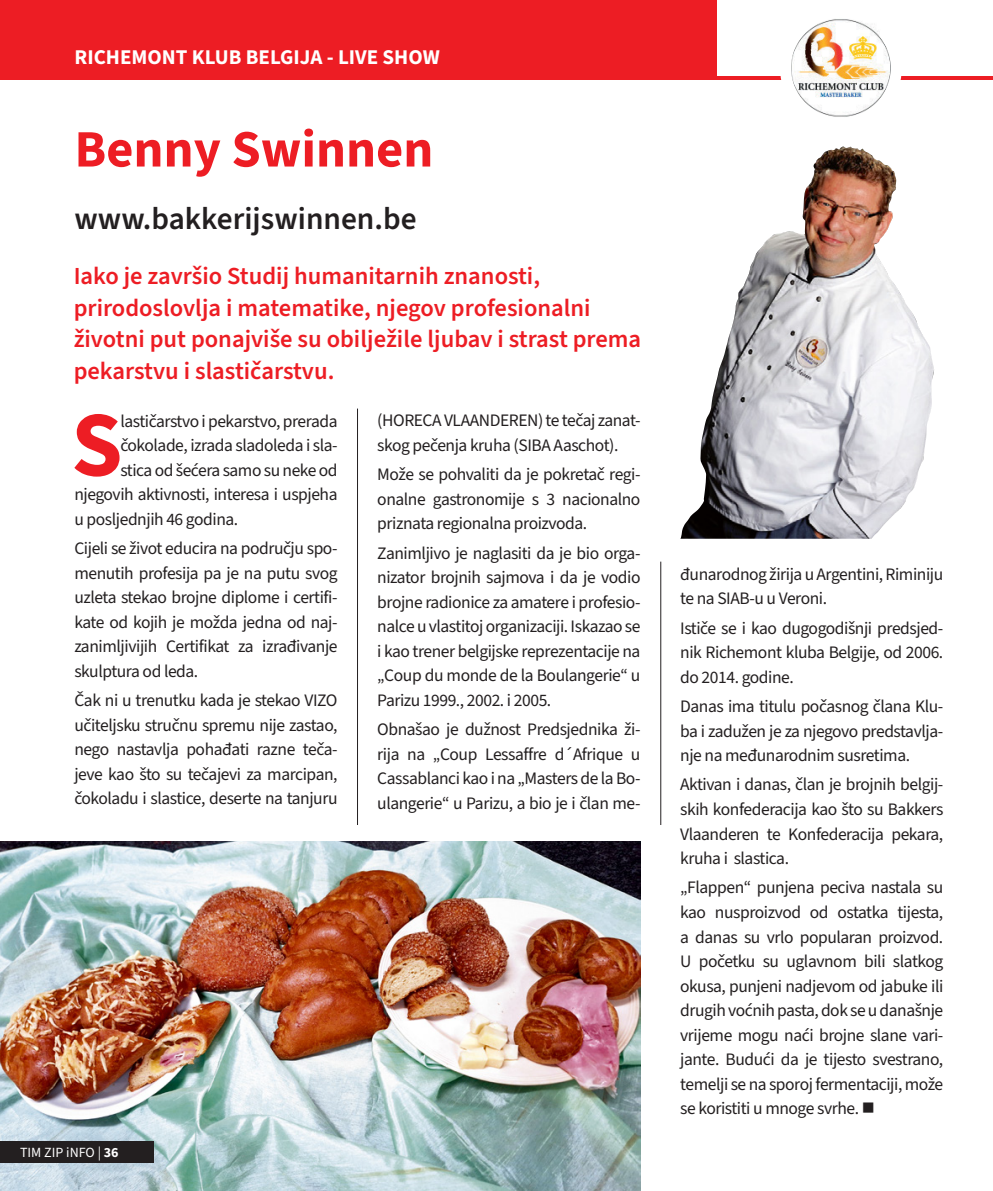
<style>
.page{position:relative;width:993px;height:1191px;background:#fff}
.page>*{position:absolute;margin:0;border:0;box-sizing:border-box;transform-origin:0 0}
.t1{font:700 92.58px "Source Sans 3";color:#ed1d24}
.t2{font:700 52.5px "Source Sans 3";color:#ed1d24}
.t3{font:600 31.32px "Source Sans 3";color:#231f20}
.t4{font:600 24.5px/31.5px "Source Sans 3";color:#ed1d24}
.t5{font:700 21px "Source Sans 3";color:#fff}
.t6{font:17.5px/24.5px "Source Sans 3";letter-spacing:-.025em;color:#231f20;text-align:justify}
.t7{font:14px "Source Sans 3";color:#fff}
.s1{font-weight:700}
</style>
<div class="page">
<img style="left:680px;top:147px;width:253px;height:392px">
<hr style="left:704px;top:76px;width:288px;height:3px;background:#ed1d24">
<div style="left:0;top:0;width:716px;height:79px;background:#ed1d24"></div>
<hr style="left:992px;top:0;width:1px;height:79px;background:#ed1d24">
<div style="left:779px;top:8px;width:122px;height:121px;background:#fff;border-radius:50%"></div>
<img style="left:791px;top:19px;width:99px;height:98px">
<img style="left:0;top:841px;width:640px;height:350px">
<div style="left:0;top:1140px;width:153px;height:22px;background:#231f20"></div>
<hr style="left:357px;top:408px;width:1px;height:417px;background:#231f20">
<hr style="left:660px;top:561px;width:1px;height:264px;background:#231f20">
<p class="t5" style="left:74px;top:43px;width:367px">RICHEMONT KLUB BELGIJA - LIVE SHOW</p>
<h2 class="t2" style="left:74px;top:115px;width:360px">Benny Swinnen</h2>
<h3 class="t3" style="left:74px;top:199px;width:343px">www.bakkerijswinnen.be</h3>
<h3 class="t4" style="left:74px;top:260px;width:569px">Iako je završio Studij humanitarnih znanosti, prirodoslovlja i matematike, njegov profesionalni životni put ponajviše su obilježile ljubav i strast prema pekarstvu i slastičarstvu.</h3>
<h1 class="t1" style="left:71px;top:384px;width:53px">S</h1>
<p class="t6" style="left:120px;top:408px;width:219px">lastičarstvo i pekarstvo, prerada</p>
<p class="t6" style="left:377px;top:408px;width:264px">(HORECA VLAANDEREN) te tečaj zanat&shy;skog pečenja kruha (SIBA Aaschot).</p>
<p class="t6" style="left:377px;top:462px;width:264px">Može se pohvaliti da je pokretač regi&shy;onalne gastronomije s 3 nacionalno priznata regionalna proizvoda.</p>
<p class="t6" style="left:377px;top:541px;width:264px">Zanimljivo je naglasiti da je bio orga&shy;nizator brojnih sajmova i da je vodio brojne radionice za amatere i profesio&shy;nalce u vlastitoj organizaciji. Iskazao se i kao trener belgijske reprezentacije na „Coup du monde de la Boulangerie“ u Parizu 1999., 2002. i 2005.</p>
<p class="t6" style="left:377px;top:717px;width:264px">Obnašao je dužnost Predsjednika ži&shy;rija na „Coup Lessaffre d´Afrique u Cassablanci kao i na „Masters de la Bo&shy;ulangerie“ u Parizu, a bio je i član me-</p>
<p class="t6" style="left:120px;top:433px;width:219px">čokolade, izrada sladoleda i sla-</p>
<p class="t6" style="left:120px;top:457px;width:219px">stica od šećera samo su neke od</p>
<p class="t6" style="left:74px;top:482px;width:264px">njegovih aktivnosti, interesa i uspjeha</p>
<p class="t6" style="left:74px;top:506px;width:165px">u posljednjih 46 godina.</p>
<p class="t6" style="left:74px;top:536px;width:264px">Cijeli se život educira na području spo&shy;menutih profesija pa je na putu svog uzleta stekao brojne diplome i certifi&shy;kate od kojih je možda jedna od naj&shy;zanimljivijih Certifikat za izrađivanje skulptura od leda.</p>
<p class="t6" style="left:74px;top:688px;width:264px">Čak ni u trenutku kada je stekao VIZO učiteljsku stručnu spremu nije zastao, nego nastavlja pohađati razne teča&shy;jeve kao što su tečajevi za marcipan, čokoladu i slastice, deserte na tanjuru</p>
<p class="t7" style="left:20px;top:1143px;width:100px">TIM ZIP iNFO | <span class="s1">36</span></p>
<p class="t6" style="left:680px;top:561px;width:264px">đunarodnog žirija u Argentini, Riminiju te na SIAB-u u Veroni.</p>
<p class="t6" style="left:680px;top:615px;width:264px">Ističe se i kao dugogodišnji predsjed&shy;nik Richemont kluba Belgije, od 2006. do 2014. godine.</p>
<p class="t6" style="left:680px;top:694px;width:264px">Danas ima titulu počasnog člana Klu&shy;ba i zadužen je za njegovo predstavlja&shy;nje na međunarodnim susretima.</p>
<p class="t6" style="left:680px;top:772px;width:264px">Aktivan i danas, član je brojnih belgij&shy;skih konfederacija kao što su Bakkers Vlaanderen te Konfederacija pekara, kruha i slastica.</p>
<p class="t6" style="left:680px;top:875px;width:264px">„Flappen“ punjena peciva nastala su kao nusproizvod od ostatka tijesta, a danas su vrlo popularan proizvod.<br>U početku su uglavnom bili slatkog okusa, punjeni nadjevom od jabuke ili drugih voćnih pasta, dok se u današnje vrijeme mogu naći brojne slane vari&shy;jante. Budući da je tijesto svestrano, temelji se na sporoj fermentaciji, može se koristiti u mnoge svrhe. ■</p>
</div>
